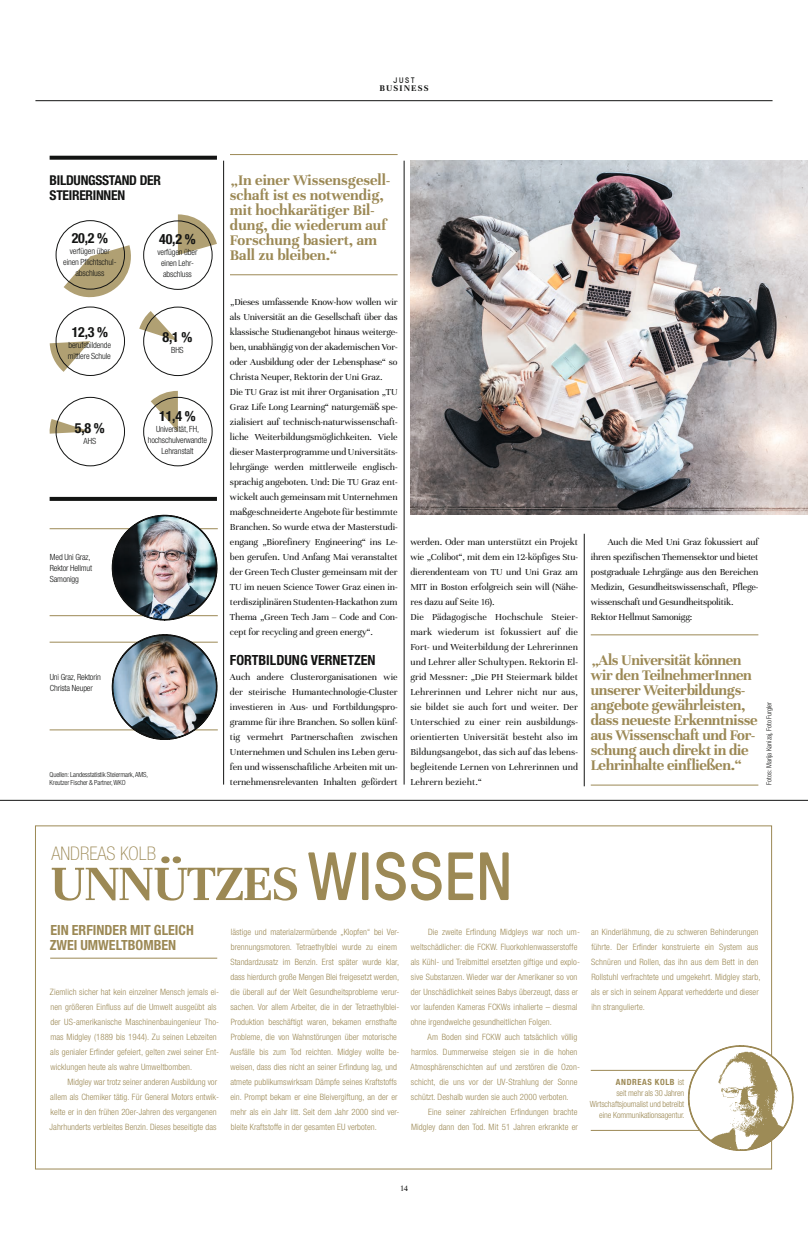
<style>
.page{position:relative;width:808px;height:1248px;background:#fff}
.page>*{position:absolute;margin:0;border:0;box-sizing:border-box;transform-origin:0 0}
.t1{font:700 54px "Unna";letter-spacing:-.03em;color:#9c8955}
.t2{font:100 condensed 18.8px "Helvetica Neue LT Std";color:#9c8955}
.t3{font:700 16px/15px "Unna";letter-spacing:-.02em;color:#9c8955}
.t4{font:700 16px/15px "Unna";color:#9c8955}
.t5{font:700 condensed 14px "Helvetica Neue LT Std";color:#131413}
.t6{font:700 condensed 14px/15px "Helvetica Neue LT Std";color:#9c8955}
.t7{font:700 condensed 13.6px/15px "Helvetica Neue LT Std";letter-spacing:-.02em;color:#131413}
.t8{font:10px/15px "Unna";letter-spacing:-.01em;color:#131413}
.t9{font:10px/15px "Unna";letter-spacing:.01em;color:#131413}
.t10{font:700 9.5px "Unna";letter-spacing:.12em;color:#131413}
.t11{font:9px "Unna";color:#131413}
.t12{font:300 condensed 8.8px/15px "Helvetica Neue LT Std";letter-spacing:.01em;color:#9c8955}
.t13{font:300 condensed 8.5px/11px "Helvetica Neue LT Std";letter-spacing:-.015em;color:#131413;text-align:center}
.t14{font:300 condensed 8.5px/11px "Helvetica Neue LT Std";letter-spacing:-.015em;color:#9c8955;text-align:right}
.t15{font:8px "GT Pressura Trial";color:#131413}
.t16{font:300 condensed 7px/8px "Helvetica Neue LT Std";letter-spacing:-.015em;color:#131413}
.s1{font-family:"GT Pressura Trial";font-weight:400;font-size:68px}
.s2{font-weight:700}
</style>
<div class="page">
<hr style="left:223px;top:161px;width:1px;height:623px;background:#131413">
<hr style="left:404px;top:161px;width:1px;height:623px;background:#131413">
<hr style="left:584px;top:533px;width:1px;height:253px;background:#131413">
<hr style="left:0;top:799px;width:808px;height:1px;background:#131413">
<hr style="left:591px;top:1130px;width:166px;height:1px;background:#9c8955">
<hr style="left:591px;top:1070px;width:166px;height:1px;background:#9c8955">
<hr style="left:50px;top:957px;width:167px;height:1px;background:#9c8955">
<svg style="left:688px;top:1044px;width:106px;height:107px"></svg>
<hr style="left:230px;top:154px;width:168px;height:1px;background:#9c8955">
<hr style="left:230px;top:274px;width:168px;height:1px;background:#9c8955">
<svg style="left:64px;top:245px;width:67px;height:53px"></svg>
<svg style="left:50px;top:341px;width:40px;height:31px"></svg>
<svg style="left:139px;top:311px;width:39px;height:30px"></svg>
<svg style="left:178px;top:214px;width:39px;height:41px"></svg>
<div style="left:56px;top:220px;width:69px;height:69px;border:1px solid #131413;border-radius:50%"></div>
<div style="left:56px;top:307px;width:69px;height:69px;border:1px solid #131413;border-radius:50%"></div>
<div style="left:143px;top:307px;width:69px;height:69px;border:1px solid #131413;border-radius:50%"></div>
<svg style="left:49px;top:419px;width:41px;height:14px"></svg>
<svg style="left:151px;top:391px;width:27px;height:40px"></svg>
<div style="left:56px;top:397px;width:69px;height:69px;border:1px solid #131413;border-radius:50%"></div>
<div style="left:143px;top:397px;width:69px;height:69px;border:1px solid #131413;border-radius:50%"></div>
<div style="left:143px;top:220px;width:69px;height:70px;border:1px solid #131413;border-radius:50%"></div>
<svg style="left:50px;top:156px;width:167px;height:4px"></svg>
<svg style="left:50px;top:497px;width:167px;height:4px"></svg>
<hr style="left:50px;top:615px;width:168px;height:1px;background:#9c8955">
<hr style="left:50px;top:642px;width:168px;height:1px;background:#9c8955">
<hr style="left:50px;top:528px;width:168px;height:1px;background:#9c8955">
<img style="left:111px;top:514px;width:107px;height:106px">
<hr style="left:50px;top:729px;width:168px;height:1px;background:#9c8955">
<img style="left:111px;top:634px;width:107px;height:106px">
<img style="left:410px;top:161px;width:397px;height:353px">
<hr style="left:591px;top:634px;width:167px;height:1px;background:#9c8955">
<hr style="left:591px;top:784px;width:167px;height:1px;background:#9c8955">
<hr style="left:35px;top:100px;width:737px;height:1px;background:#131413">
<p class="t15" style="left:393px;top:78px;width:23px">JUST</p>
<p class="t10" style="left:379px;top:82px;width:50px">BUSINESS</p>
<h3 class="t7" style="left:50px;top:172px;width:113px">BILDUNGSSTAND DER<br>STEIRERINNEN</h3>
<h3 class="t5" style="left:72px;top:230px;width:38px">20,2 %</h3>
<p class="t13" style="left:63px;top:246px;width:54px">verfügen über einen Pflichtschul&shy;abschluss</p>
<h3 class="t5" style="left:72px;top:323px;width:38px">12,3 %</h3>
<p class="t13" style="left:68px;top:339px;width:45px;text-align:left">berufsbildende mittlere Schule</p>
<h3 class="t5" style="left:75px;top:419px;width:31px">5,8 %</h3>
<p class="t13" style="left:84px;top:435px;width:14px">AHS</p>
<h3 class="t5" style="left:159px;top:230px;width:38px">40,2 %</h3>
<p class="t13" style="left:157px;top:246px;width:41px">verfügen über einen Lehr&shy;abschluss</p>
<h3 class="t5" style="left:163px;top:328px;width:31px">8,1 %</h3>
<p class="t13" style="left:171px;top:344px;width:14px">BHS</p>
<h3 class="t5" style="left:159px;top:408px;width:38px">11,4 %</h3>
<p class="t13" style="left:148px;top:424px;width:61px">Universität, FH, hochschulverwandte<br>Lehranstalt</p>
<p class="t13" style="left:50px;top:551px;width:44px;text-align:left">Med Uni Graz,<br>Rektor Hellmut<br>Samonigg</p>
<p class="t13" style="left:50px;top:671px;width:53px;text-align:left">Uni Graz, Rektorin<br>Christa Neuper</p>
<p class="t16" style="left:50px;top:770px;width:100px">Quellen: Landesstatistik Steiermark, AMS,<br>Kreutzer Fischer &amp; Partner, WKO</p>
<h3 class="t4" style="left:230px;top:172px;width:162px">„In einer Wissensgesell&shy;schaft ist es notwendig, mit hochkarätiger Bil&shy;dung, die wiederum auf<br>Forschung basiert, am<br>Ball zu bleiben.“</h3>
<p class="t8" style="left:230px;top:294px;width:169px">„Dieses umfassende Know-how wollen wir als Universität an die Gesellschaft über das klassische Studienangebot hinaus weiterge&shy;ben, unabhängig von der akademischen Vor&shy;oder Ausbildung oder der Lebensphase“ so Christa Neuper, Rektorin der Uni Graz.<br>Die TU Graz ist mit ihrer Organisation „TU Graz Life Long Learning“ naturgemäß spe&shy;zialisiert auf technisch-naturwissenschaft&shy;liche Weiterbildungsmöglichkeiten. Viele dieser Masterprogramme und Universitäts&shy;lehrgänge werden mittlerweile englisch&shy;sprachig angeboten. Und: Die TU Graz ent&shy;wickelt auch gemeinsam mit Unternehmen maßgeschneiderte Angebote für bestimmte Branchen. So wurde etwa der Masterstudi&shy;engang „Biorefinery Engineering“ ins Le&shy;ben gerufen. Und Anfang Mai veranstaltet der Green Tech Cluster gemeinsam mit der TU im neuen Science Tower Graz einen in&shy;terdisziplinären Studenten-Hackathon zum Thema „Green Tech Jam – Code and Con&shy;cept for recycling and green energy“.</p>
<h3 class="t5" style="left:230px;top:651px;width:147px">FORTBILDUNG VERNETZEN</h3>
<p class="t8" style="left:230px;top:669px;width:169px;text-align:justify">Auch andere Clusterorganisationen wie der steirische Humantechnologie-Cluster investieren in Aus- und Fortbildungspro&shy;gramme für ihre Branchen. So sollen künf&shy;tig vermehrt Partnerschaften zwischen Unternehmen und Schulen ins Leben geru&shy;fen und wissenschaftliche Arbeiten mit un&shy;ternehmensrelevanten Inhalten gefördert</p>
<p class="t9" style="left:410px;top:534px;width:169px">werden. Oder man unterstützt ein Projekt wie „Colibot“, mit dem ein 12-köpfiges Stu&shy;dierendenteam von TU und Uni Graz am MIT in Boston erfolgreich sein will (Nähe&shy;res dazu auf Seite 16).<br>Die Pädagogische Hochschule Steier&shy;mark wiederum ist fokussiert auf die Fort- und Weiterbildung der Lehrerinnen und Lehrer aller Schultypen. Rektorin El&shy;grid Messner: „Die PH Steiermark bildet Lehrerinnen und Lehrer nicht nur aus, sie bildet sie auch fort und weiter. Der Unterschied zu einer rein ausbildungs&shy;orientierten Universität besteht also im Bildungsangebot, das sich auf das lebens&shy;begleitende Lernen von Lehrerinnen und Lehrern bezieht.“</p>
<p class="t8" style="left:591px;top:534px;width:169px;text-indent:17px">Auch die Med Uni Graz fokussiert auf ihren spezifischen Themensektor und bietet postgraduale Lehrgänge aus den Bereichen Medizin, Gesundheitswissenschaft, Pflege&shy;wissenschaft und Gesundheitspolitik.<br>Rektor Hellmut Samonigg:</p>
<h3 class="t3" style="left:591px;top:652px;width:168px">„Als Universität können wir den TeilnehmerInnen unserer Weiterbildungs&shy;angebote gewährleisten, dass neueste Erkenntnisse aus Wissenschaft und For&shy;schung auch direkt in die<br>Lehrinhalte einfließen.“</h3>
<p class="t16" style="left:765px;top:784px;width:84px;rotate:-90deg">Fotos: Marija Kanizaj, Foto Furgler</p>
<h2 class="t2" style="left:51px;top:843px;width:106px">ANDREAS KOLB</h2>
<h1 class="t1" style="left:50px;top:852px;width:465px">UNNÜTZES <span class="s1">WISSEN</span></h1>
<h3 class="t6" style="left:50px;top:922px;width:146px">EIN ERFINDER MIT GLEICH<br>ZWEI UMWELTBOMBEN</h3>
<p class="t12" style="left:50px;top:984px;width:171px">Ziemlich sicher hat kein einzelner Mensch jemals ei&shy;nen größeren Einfluss auf die Umwelt ausgeübt als der US-amerikanische Maschinenbauingenieur Tho&shy;mas Midgley (1889 bis 1944). Zu seinen Lebzeiten als genialer Erfinder gefeiert, gelten zwei seiner Ent&shy;wicklungen heute als wahre Umweltbomben.</p>
<p class="t12" style="left:50px;top:1074px;width:171px;text-indent:18px">Midgley war trotz seiner anderen Ausbildung vor allem als Chemiker tätig. Für General Motors entwic&shy;kelte er in den frühen 20er-Jahren des vergangenen Jahrhunderts verbleites Benzin. Dieses beseitigte das</p>
<p class="t12" style="left:230px;top:924px;width:171px">lästige und materialzermürbende „Klopfen“ bei Ver&shy;brennungsmotoren. Tetraethylblei wurde zu einem Standardzusatz im Benzin. Erst später wurde klar, dass hierdurch große Mengen Blei freigesetzt werden, die überall auf der Welt Gesundheitsprobleme verur&shy;sachen. Vor allem Arbeiter, die in der Tetraethylblei-Produktion beschäftigt waren, bekamen ernsthafte Probleme, die von Wahnstörungen über motorische Ausfälle bis zum Tod reichten. Midgley wollte be&shy;weisen, dass dies nicht an seiner Erfindung lag, und atmete publikumswirksam Dämpfe seines Kraftstoffs ein. Prompt bekam er eine Bleivergiftung, an der er mehr als ein Jahr litt. Seit dem Jahr 2000 sind ver&shy;bleite Kraftstoffe in der gesamten EU verboten.</p>
<p class="t12" style="left:411px;top:924px;width:171px;text-indent:17px">Die zweite Erfindung Midgleys war noch um&shy;weltschädlicher: die FCKW. Fluorkohlenwasserstoffe als Kühl- und Treibmittel ersetzten giftige und explo&shy;sive Substanzen. Wieder war der Amerikaner so von der Unschädlichkeit seines Babys überzeugt, dass er vor laufenden Kameras FCKWs inhalierte – diesmal ohne irgendwelche gesundheitlichen Folgen.</p>
<p class="t12" style="left:411px;top:1029px;width:171px;text-indent:17px">Am Boden sind FCKW auch tatsächlich völlig harmlos. Dummerweise steigen sie in die hohen Atmosphärenschichten auf und zerstören die Ozon&shy;schicht, die uns vor der UV-Strahlung der Sonne schützt. Deshalb wurden sie auch 2000 verboten.</p>
<p class="t12" style="left:411px;top:1104px;width:168px;text-align:right">Eine seiner zahlreichen Erfindungen brachte<br>Midgley dann den Tod. Mit 51 Jahren erkrankte er</p>
<p class="t12" style="left:591px;top:924px;width:171px">an Kinderlähmung, die zu schweren Behinderungen führte. Der Erfinder konstruierte ein System aus Schnüren und Rollen, das ihn aus dem Bett in den Rollstuhl verfrachtete und umgekehrt. Midgley starb, als er sich in seinem Apparat verhedderte und dieser ihn strangulierte.</p>
<p class="t14" style="left:590px;top:1076px;width:96px"><span class="s2">ANDREAS KOLB</span> ist<br>seit mehr als 30 Jahren<br>Wirtschaftsjournalist und betreibt eine Kommunikationsagentur.</p>
<p class="t11" style="left:400px;top:1182px;width:9px">14</p>
</div>
